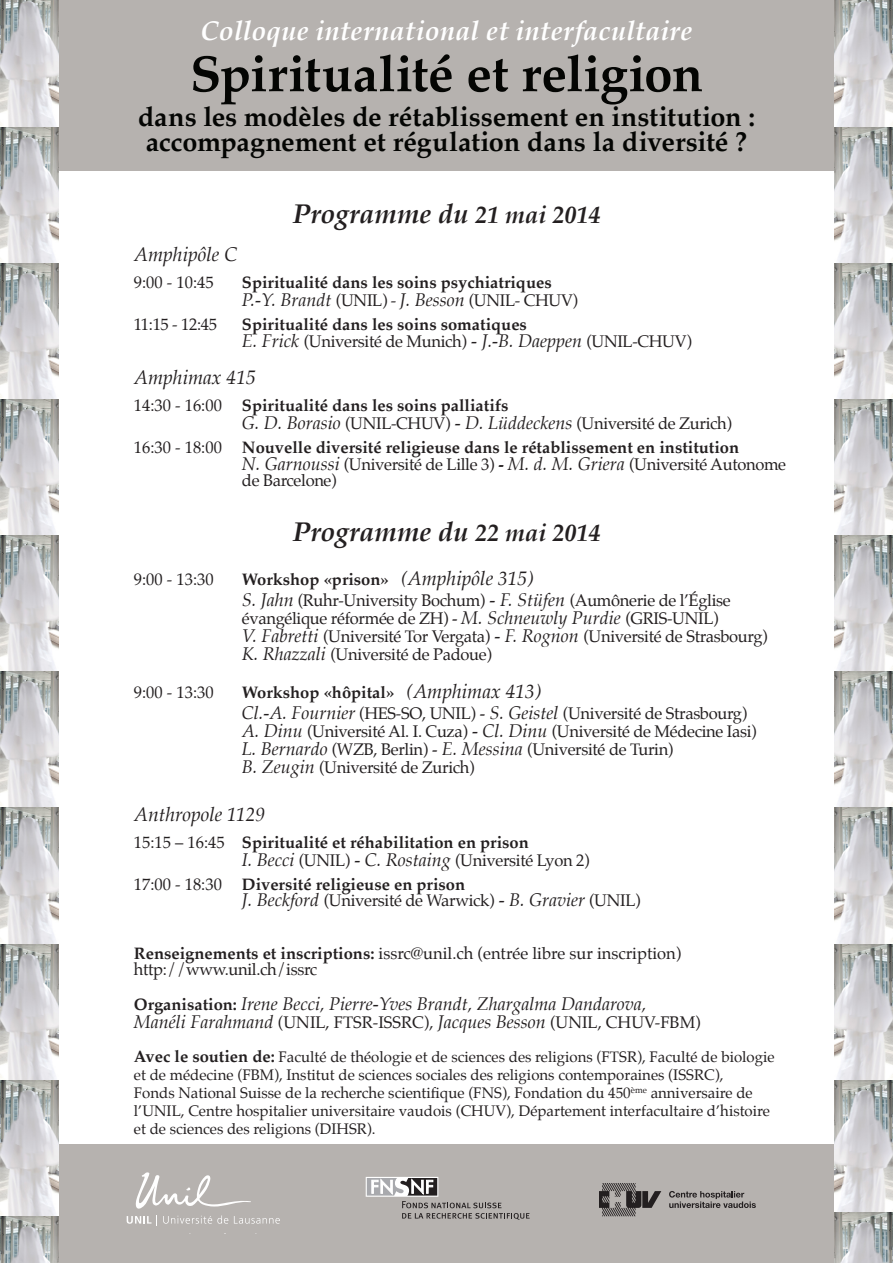
<style>
.page{position:relative;width:893px;height:1263px;background:#fff}
.page>*{position:absolute;margin:0;border:0;box-sizing:border-box;transform-origin:0 0}
.t1{font:700 51px "Palatino";letter-spacing:-.005em;color:#040503}
.t2{font:700 27px "Palatino";color:#040503}
.t3{font:italic 700 27px "Palatino";color:#231f20}
.t4{font:italic 700 27px "Palatino";letter-spacing:.005em;color:#fff}
.t5{font:italic 19.5px "Palatino";color:#231f20}
.t6{font:italic 18px "Palatino";color:#231f20}
.t7{font:16.5px/18px "Palatino";letter-spacing:-.02em;color:#231f20}
.t8{font:700 16.5px "Palatino";color:#231f20}
.t9{font:16.5px "Palatino";color:#231f20}
.t10{font:15px/18px "Palatino";color:#231f20}
.s1{font-size:24px}
.s2{font-style:normal;font-size:16.5px}
.s3{font-style:italic;font-size:18px}
.s4{font-weight:400}
.s5{font-weight:700}
.s6{font-weight:400;font-style:italic;font-size:19.5px}
.s7{font-style:italic}
.s8{font-weight:700;font-style:normal;font-size:16.5px}
.s9{font-weight:700;font-size:16.5px}
</style>
<div class="page">
<div style="left:0;top:0;width:893px;height:170px;background:#b6b2af"></div>
<div style="left:0;top:1145px;width:893px;height:118px;background:#b6b2af"></div>
<svg style="left:127px;top:1172px;width:153px;height:54px"></svg>
<svg style="left:402px;top:1201px;width:128px;height:19px"></svg>
<svg style="left:366px;top:1177px;width:72px;height:20px"></svg>
<svg style="left:367px;top:1178px;width:70px;height:17px"></svg>
<img style="left:0;top:0;width:58px;height:672px">
<img style="left:0;top:672px;width:58px;height:591px">
<img style="left:835px;top:0;width:58px;height:1212px">
<img style="left:835px;top:1212px;width:58px;height:51px">
<svg style="left:669px;top:1191px;width:87px;height:17px"></svg>
<svg style="left:600px;top:1183px;width:61px;height:33px"></svg>
<p class="t4" style="left:201px;top:9px;width:493px">Colloque international et interfacultaire</p>
<p class="t1" style="left:190px;top:30px;width:514px">Spiritualité et religion</p>
<p class="t2" style="left:138px;top:94px;width:619px">dans les modèles de rétablissement en institution :</p>
<p class="t2" style="left:146px;top:119px;width:603px">accompagnement et régulation dans la diversité ?</p>
<p class="t3" style="left:293px;top:192px;width:309px">Programme du <span class="s1">21 mai 2014</span></p>
<p class="t5" style="left:134px;top:238px;width:105px">Amphipôle C</p>
<p class="t7" style="left:134px;top:273px;width:81px">9:00 - 10:45</p>
<p class="t8" style="left:242px;top:268px;width:311px">Spiritualité dans les soins psychiatriques</p>
<p class="t6" style="left:242px;top:285px;width:338px">P.-Y. Brandt <span class="s2">(UNIL) -</span> J. Besson <span class="s2">(UNIL- CHUV)</span></p>
<p class="t7" style="left:134px;top:315px;width:85px">11:15 - 12:45</p>
<p class="t8" style="left:242px;top:310px;width:286px">Spiritualité dans les soins somatiques</p>
<p class="t7" style="left:242px;top:332px;width:451px"><span class="s3">E. Frick</span> (Université de Munich) <span class="s3">- J.-B. Daeppen</span> (UNIL-CHUV)</p>
<p class="t5" style="left:134px;top:361px;width:123px">Amphimax 415</p>
<p class="t8" style="left:134px;top:391px;width:376px"><span class="s4">14:30 - 16:00</span> Spiritualité dans les soins palliatifs</p>
<p class="t7" style="left:242px;top:414px;width:492px"><span class="s3">G. D. Borasio</span> (UNIL-CHUV) <span class="s3">- D. Lüddeckens</span> (Université de Zurich)</p>
<p class="t8" style="left:134px;top:433px;width:607px"><span class="s4">16:30 - 18:00</span> Nouvelle diversité religieuse dans le rétablissement en institution</p>
<p class="t7" style="left:242px;top:455px;width:546px"><span class="s3">N. Garnoussi</span> (Université de Lille 3) <span class="s5">-</span> <span class="s3">M. d. M. Griera</span> (Université Autonome</p>
<p class="t7" style="left:242px;top:471px;width:96px">de Barcelone)</p>
<p class="t3" style="left:293px;top:509px;width:309px">Programme du <span class="s1">22 mai 2014</span></p>
<p class="t7" style="left:134px;top:570px;width:81px">9:00 - 13:30</p>
<p class="t8" style="left:242px;top:565px;width:293px">Workshop «prison» <span class="s6">(Amphipôle 315)</span></p>
<p class="t7" style="left:242px;top:591px;width:527px"><span class="s3">S. Jahn</span> (Ruhr-University Bochum) <span class="s3">- F. Stüfen</span> (Aumônerie de l’Église évangélique réformée de ZH) <span class="s7">-</span> <span class="s3">M. Schneuwly Purdie</span> (GRIS-UNIL)<br><span class="s3">V. Fabretti</span> (Université Tor Vergata) <span class="s3">- F. Rognon</span> (Université de Strasbourg)</p>
<p class="t7" style="left:242px;top:645px;width:251px"><span class="s3">K. Rhazzali</span> (Université de Padoue)</p>
<p class="t7" style="left:134px;top:683px;width:81px">9:00 - 13:30</p>
<p class="t8" style="left:242px;top:678px;width:301px">Workshop «hôpital» <span class="s6">(Amphimax 413)</span></p>
<p class="t7" style="left:242px;top:704px;width:516px"><span class="s3">Cl.-A. Fournier</span> (HES-SO, UNIL) <span class="s7">-</span> <span class="s3">S. Geistel</span> (Université de Strasbourg)<br><span class="s3">A. Dinu</span> (Université Al. I. Cuza) <span class="s3">- Cl. Dinu</span> (Université de Médecine Iasi)<br><span class="s3">L. Bernardo</span> (WZB, Berlin) <span class="s7">-</span> <span class="s3">E. Messina</span> (Université de Turin)</p>
<p class="t7" style="left:242px;top:758px;width:234px"><span class="s3">B. Zeugin</span> (Université de Zurich)</p>
<p class="t5" style="left:134px;top:797px;width:133px">Anthropole 1129</p>
<p class="t8" style="left:134px;top:828px;width:396px"><span class="s4">15:15 – 16:45</span> Spiritualité et réhabilitation en prison</p>
<p class="t7" style="left:242px;top:851px;width:349px"><span class="s3">I. Becci</span> (UNIL) <span class="s3">- C. Rostaing</span> (Université Lyon 2)</p>
<p class="t8" style="left:134px;top:870px;width:333px"><span class="s4">17:00 - 18:30</span> Diversité religieuse en prison</p>
<p class="t7" style="left:242px;top:891px;width:400px"><span class="s3">J. Beckford</span> (Université de Warwick) <span class="s3">- B. Gravier</span> (UNIL)</p>
<p class="t9" style="left:134px;top:939px;width:549px"><span class="s5">Renseignements et inscriptions:</span> issrc@unil.ch (entrée libre sur inscription)</p>
<p class="t7" style="left:134px;top:960px;width:185px">http://www.unil.ch/issrc</p>
<p class="t6" style="left:134px;top:988px;width:514px"><span class="s8">Organisation:</span> Irene Becci, Pierre-Yves Brandt, Zhargalma Dandarova,</p>
<p class="t9" style="left:134px;top:1008px;width:568px"><span class="s3">Manéli Farahmand</span> (UNIL, FTSR-ISSRC), <span class="s3">Jacques Besson</span> (UNIL, CHUV-FBM)</p>
<p class="t10" style="left:134px;top:1048px;width:642px"><span class="s9">Avec le soutien de:</span> Faculté de théologie et de sciences des religions (FTSR), Faculté de biologie et de médecine (FBM), Institut de sciences sociales des religions contemporaines (ISSRC),<br>Fonds National Suisse de la recherche scientifique (FNS), Fondation du 450<sup>ème</sup> anniversaire de l’UNIL, Centre hospitalier universitaire vaudois (CHUV), Département interfacultaire d’histoire et de sciences des religions (DIHSR).</p>
</div>
